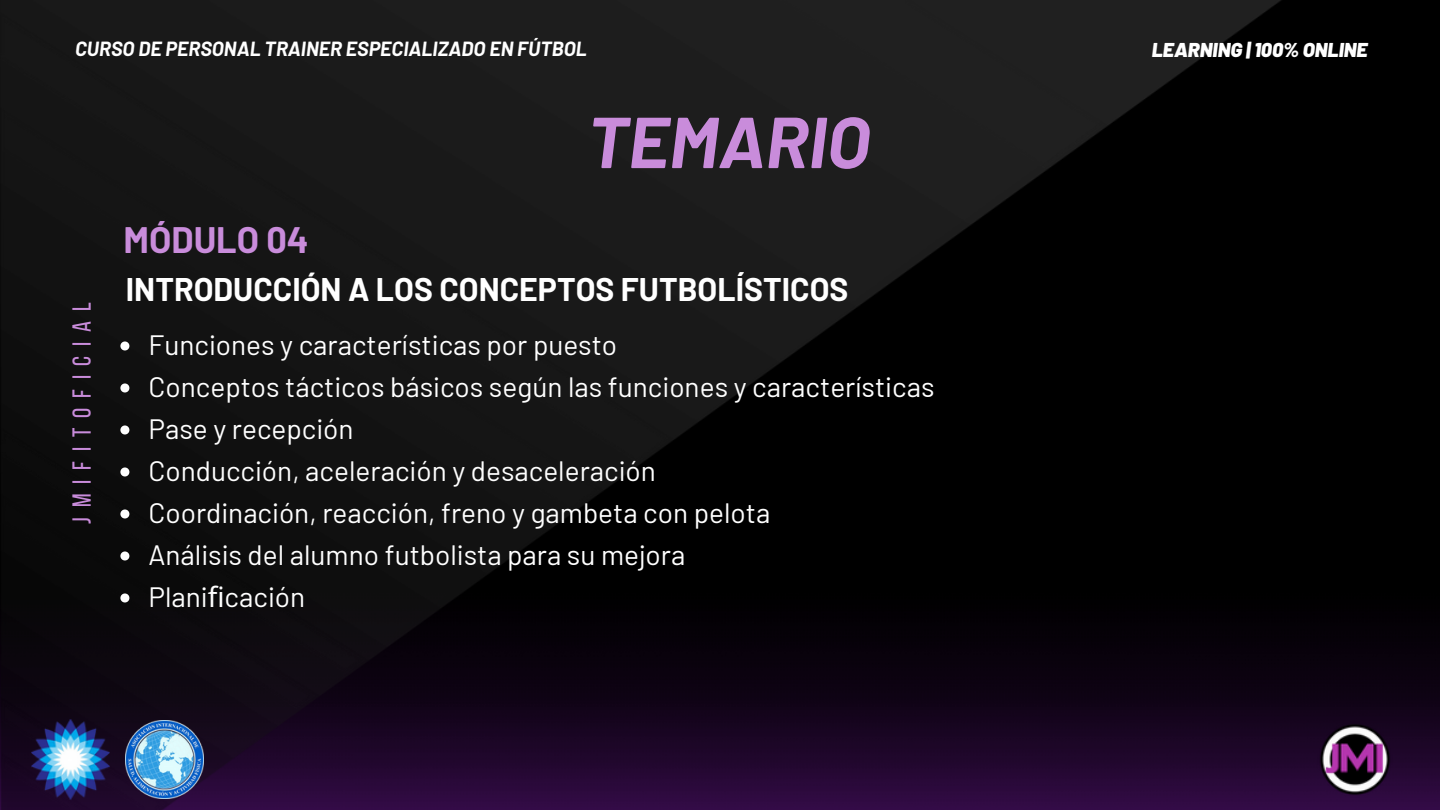
<style>
.page{position:relative;width:1440px;height:810px;background:#000}
.page>*{position:absolute;margin:0;border:0;box-sizing:border-box;transform-origin:0 0}
.t1{font:italic 700 72px "Barlow";color:#c98cdb}
.t2{font:700 36px "Barlow";color:#c98cdb}
.t3{font:700 32px "Barlow";color:#fff}
.t4{font:28px "Barlow";color:#fff}
.t5{font:26px "Bebas Neue";letter-spacing:.38em;color:#c98cdb}
.t6{font:italic 700 20px "Barlow";color:#fff}
.t7{font:italic 900 20px "Barlow";color:#fff}
.s1{font-family:"Noto Sans"}
</style>
<div class="page">
<img style="left:1282px;top:645px;width:158px;height:165px">
<img style="left:1315px;top:720px;width:80px;height:79px">
<img style="left:0;top:0;width:1282px;height:810px">
<img style="left:126px;top:720px;width:78px;height:78px">
<img style="left:32px;top:720px;width:78px;height:79px">
<svg style="left:120px;top:341px;width:9px;height:9px"></svg>
<svg style="left:120px;top:383px;width:9px;height:9px"></svg>
<svg style="left:120px;top:425px;width:9px;height:9px"></svg>
<svg style="left:120px;top:467px;width:9px;height:9px"></svg>
<svg style="left:120px;top:509px;width:9px;height:9px"></svg>
<svg style="left:120px;top:551px;width:9px;height:9px"></svg>
<svg style="left:120px;top:593px;width:9px;height:9px"></svg>
<p class="t6" style="left:75px;top:36px;width:513px">CURSO DE PERSONAL TRAINER ESPECIALIZADO EN FÚTBOL</p>
<p class="t7" style="left:1152px;top:37px;width:217px">LEARNING | 100% ONLINE</p>
<h3 class="t5" style="left:71px;top:524px;width:223px;rotate:-90deg">jmifitoficial</h3>
<p class="t1" style="left:587px;top:96px;width:284px">TEMARIO</p>
<p class="t2" style="left:123px;top:217px;width:187px">MÓDULO 04</p>
<p class="t3" style="left:126px;top:269px;width:724px">INTRODUCCIÓN A LOS CONCEPTOS FUTBOLÍSTICOS</p>
<p class="t4" style="left:148px;top:327px;width:470px">Funciones y características por puesto</p>
<p class="t4" style="left:148px;top:369px;width:788px">Conceptos tácticos básicos según las funciones y características</p>
<p class="t4" style="left:148px;top:411px;width:207px">Pase y recepción</p>
<p class="t4" style="left:148px;top:453px;width:509px">Conducción, aceleración y desaceleración</p>
<p class="t4" style="left:148px;top:495px;width:623px">Coordinación, reacción, freno y gambeta con pelota</p>
<p class="t4" style="left:148px;top:537px;width:538px">Análisis del alumno futbolista para su mejora</p>
<p class="t4" style="left:148px;top:579px;width:158px">Plani<span class="s1">fi</span>cación</p>
</div>
